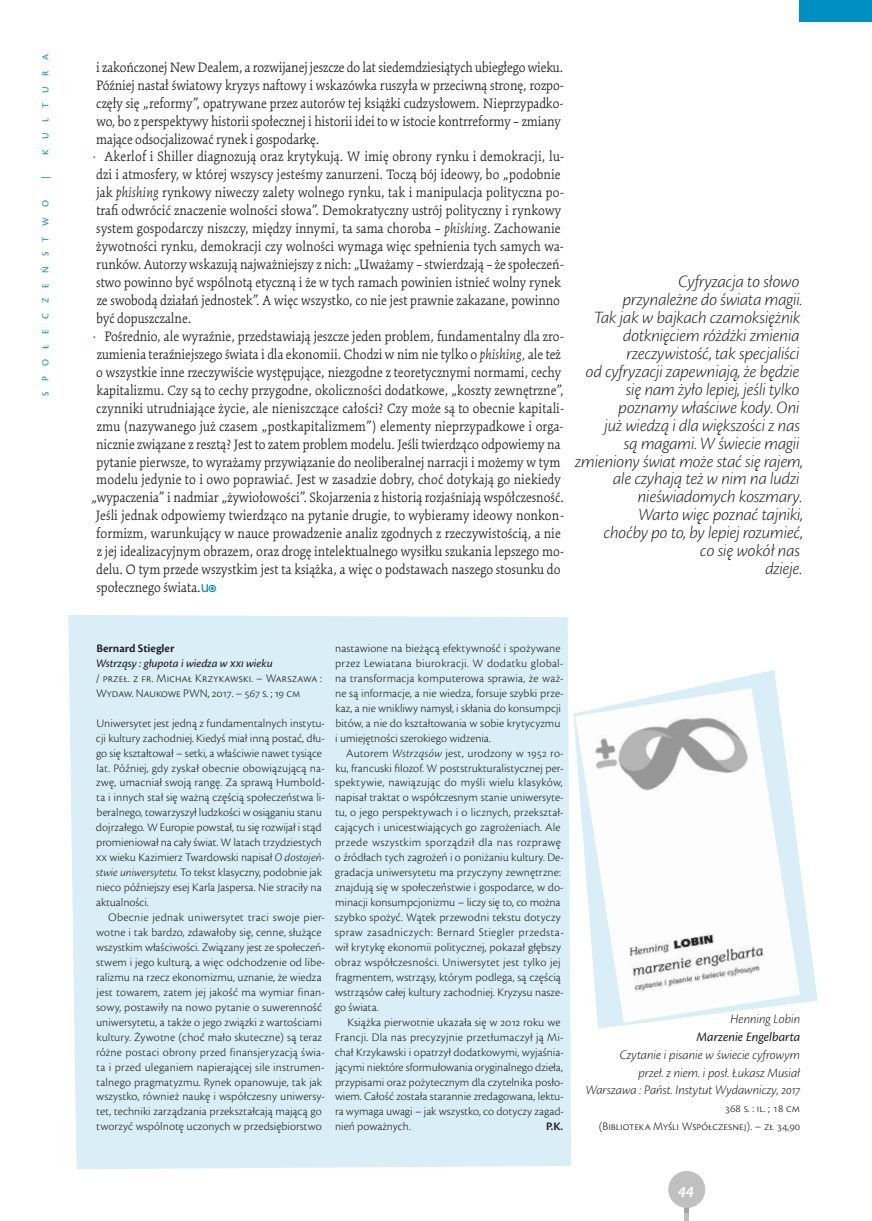
<style>
.page{position:relative;width:872px;height:1221px;background:#fff}
.page>*{position:absolute;margin:0;border:0;box-sizing:border-box;transform-origin:0 0}
.t1{font:18px/18px "Cronos Pro Lt Subh It";letter-spacing:-.005em;color:#1d1d1b;text-align:right}
.t2{font:italic 600 18px "Cronos Pro";color:#fff}
.t3{font:300 15px "Kinesis Pro 3";letter-spacing:.005em;color:#1d1d1b}
.t4{font:italic 300 13.5px/18px "Cronos Pro";letter-spacing:-.005em;color:#1d1d1b;text-align:right}
.t5{font:italic 13.5px "Cronos Pro";letter-spacing:-.005em;color:#1d1d1b}
.t6{font:12px/15px "Cronos Pro Lt Capt";color:#1d1d1b}
.t7{font:12px "Cronos Pro Capt It";letter-spacing:-.005em;color:#1d1d1b}
.t8{font:12px "Cronos Pro Semibold Capt";color:#1d1d1b}
.t9{font:600 12px "Cronos Pro";color:#1d1d1b}
.t10{font:9.75px "Cronos Pro Capt";letter-spacing:1.05em;color:#008fc3}
.s1{font-weight:400;color:#008fc3}
.s2{font-style:italic}
.s3{font-family:"Dot";font-weight:400;color:#008fc3}
.s4{font-family:"Cronos Pro Lt Capt It"}
</style>
<div class="page">
<svg style="left:573px;top:670px;width:244px;height:358px"></svg>
<div style="left:68px;top:615px;width:503px;height:554px;background:#d9eef6"></div>
<img style="left:575px;top:688px;width:225px;height:334px">
<div style="left:799px;top:0;width:73px;height:22px;background:#008fc3"></div>
<div style="left:684px;top:1201px;width:5px;height:19px;background:#c1c0c0"></div>
<svg style="left:684px;top:1208px;width:5px;height:4px"></svg>
<div style="left:669px;top:1171px;width:36px;height:36px;background:#c0c0c0;border-radius:50%"></div>
<div style="left:668px;top:1171px;width:37px;height:36px;border:1px solid #c0c0c0;border-radius:50%"></div>
<p class="t10" style="left:40px;top:155px;width:102px;rotate:-90deg">KULTURA</p>
<p class="t10" style="left:40px;top:179px;width:4px;rotate:-90deg">|</p>
<p class="t10" style="left:40px;top:395px;width:197px;rotate:-90deg">SPOŁECZEŃSTWO</p>
<p class="t3" style="left:96px;top:58px;width:468px">i zakończonej New Dealem, a rozwijanej jeszcze do lat siedemdziesiątych ubiegłego wieku.</p>
<p class="t3" style="left:96px;top:76px;width:469px">Później nastał światowy kryzys naftowy i wskazówka ruszyła w przeciwną stronę, rozpo-</p>
<p class="t3" style="left:96px;top:94px;width:469px">częły się „reformy”, opatrywane przez autorów tej książki cudzysłowem. Nieprzypadko-</p>
<p class="t3" style="left:96px;top:112px;width:466px">wo, bo z perspektywy historii społecznej i historii idei to w istocie kontrreformy – zmiany</p>
<p class="t3" style="left:96px;top:130px;width:225px">mające odsocjalizować rynek i gospodarkę.</p>
<p class="t3" style="left:92px;top:148px;width:473px"><span class="s1">·</span> Akerlof i Shiller diagnozują oraz krytykują. W imię obrony rynku i demokracji, lu-</p>
<p class="t3" style="left:96px;top:166px;width:466px">dzi i atmosfery, w której wszyscy jesteśmy zanurzeni. Toczą bój ideowy, bo „podobnie</p>
<p class="t3" style="left:96px;top:184px;width:469px">jak <span class="s2">phishing</span> rynkowy niweczy zalety wolnego rynku, tak i manipulacja polityczna po-</p>
<p class="t3" style="left:96px;top:202px;width:466px">trafi odwrócić znaczenie wolności słowa”. Demokratyczny ustrój polityczny i rynkowy</p>
<p class="t3" style="left:96px;top:220px;width:466px">system gospodarczy niszczy, między innymi, ta sama choroba – <span class="s2">phishing</span>. Zachowanie</p>
<p class="t3" style="left:96px;top:238px;width:469px">żywotności rynku, demokracji czy wolności wymaga więc spełnienia tych samych wa-</p>
<p class="t3" style="left:96px;top:256px;width:469px">runków. Autorzy wskazują najważniejszy z nich: „Uważamy – stwierdzają – że społeczeń-</p>
<p class="t3" style="left:96px;top:274px;width:466px">stwo powinno być wspólnotą etyczną i że w tych ramach powinien istnieć wolny rynek</p>
<p class="t3" style="left:97px;top:292px;width:465px">ze swobodą działań jednostek”. A więc wszystko, co nie jest prawnie zakazane, powinno</p>
<p class="t3" style="left:97px;top:310px;width:96px">być dopuszczalne.</p>
<p class="t3" style="left:92px;top:327px;width:473px"><span class="s1">·</span> Pośrednio, ale wyraźnie, przedstawiają jeszcze jeden problem, fundamentalny dla zro-</p>
<p class="t3" style="left:97px;top:345px;width:465px">zumienia teraźniejszego świata i dla ekonomii. Chodzi w nim nie tylko o <span class="s2">phishing,</span> ale też</p>
<p class="t3" style="left:96px;top:363px;width:466px">o wszystkie inne rzeczywiście występujące, niezgodne z teoretycznymi normami, cechy</p>
<p class="t3" style="left:96px;top:381px;width:469px">kapitalizmu. Czy są to cechy przygodne, okoliczności dodatkowe, „koszty zewnętrzne”,</p>
<p class="t3" style="left:96px;top:399px;width:469px">czynniki utrudniające życie, ale nieniszczące całości? Czy może są to obecnie kapitali-</p>
<p class="t3" style="left:97px;top:417px;width:468px">zmu (nazywanego już czasem „postkapitalizmem”) elementy nieprzypadkowe i orga-</p>
<p class="t3" style="left:96px;top:435px;width:466px">nicznie związane z resztą? Jest to zatem problem modelu. Jeśli twierdząco odpowiemy na</p>
<p class="t3" style="left:96px;top:453px;width:465px">pytanie pierwsze, to wyrażamy przywiązanie do neoliberalnej narracji i możemy w tym</p>
<p class="t3" style="left:96px;top:471px;width:466px">modelu jedynie to i owo poprawiać. Jest w zasadzie dobry, choć dotykają go niekiedy</p>
<p class="t3" style="left:91px;top:489px;width:474px">„wypaczenia” i nadmiar „żywiołowości”. Skojarzenia z historią rozjaśniają współczesność.</p>
<p class="t3" style="left:96px;top:507px;width:470px">Jeśli jednak odpowiemy twierdząco na pytanie drugie, to wybieramy ideowy nonkon-</p>
<p class="t3" style="left:96px;top:525px;width:466px">formizm, warunkujący w nauce prowadzenie analiz zgodnych z rzeczywistością, a nie</p>
<p class="t3" style="left:97px;top:543px;width:469px">z jej idealizacyjnym obrazem, oraz drogę intelektualnego wysiłku szukania lepszego mo-</p>
<p class="t3" style="left:96px;top:561px;width:465px">delu. O tym przede wszystkim jest ta książka, a więc o podstawach naszego stosunku do</p>
<p class="t3" style="left:96px;top:579px;width:122px">społecznego świata.<span class="s3">u3</span></p>
<p class="t1" style="left:575px;top:272px;width:229px">Cyfryzacja to słowo<br>przynależne do świata magii.<br>Tak jak w bajkach czarnoksiężnik dotknięciem różdżki zmienia rzeczywistość, tak specjaliści<br>od cyfryzacji zapewniają, że będzie się nam żyło lepiej, jeśli tylko poznamy właściwe kody. Oni<br>już wiedzą i dla większości z nas<br>są magami. W świecie magii zmieniony świat może stać się rajem, ale czyhają też w nim na ludzi nieświadomych koszmary.<br>Warto więc poznać tajniki,<br>choćby po to, by lepiej rozumieć,<br>co się wokół nas<br>dzieje.</p>
<p class="t8" style="left:96px;top:641px;width:79px">Bernard Stiegler</p>
<p class="t7" style="left:96px;top:656px;width:178px">Wstrząsy : głupota i wiedza w XXI wieku</p>
<p class="t6" style="left:96px;top:670px;width:228px">/ przeł. z fr. Michał Krzykawski. – Warszawa :<br>Wydaw. Naukowe PWN, 2017. – 567 s. ; 19 cm</p>
<p class="t6" style="left:96px;top:715px;width:231px">Uniwersytet jest jedną z fundamentalnych instytu&shy;cji kultury zachodniej. Kiedyś miał inną postać, dłu&shy;go się kształtował – setki, a właściwie nawet tysiące lat. Później, gdy zyskał obecnie obowiązującą na&shy;zwę, umacniał swoją rangę. Za sprawą Humbold&shy;ta i innych stał się ważną częścią społeczeństwa li&shy;beralnego, towarzyszył ludzkości w osiąganiu stanu dojrzałego. W Europie powstał, tu się rozwijał i stąd promieniował na cały świat. W latach trzydziestych XX wieku Kazimierz Twardowski napisał <span class="s4">O dostojeń&shy;stwie uniwersytetu.</span> To tekst klasyczny, podobnie jak nieco późniejszy esej Karla Jaspersa. Nie straciły na aktualności.</p>
<p class="t6" style="left:96px;top:909px;width:230px;text-indent:12px">Obecnie jednak uniwersytet traci swoje pier&shy;wotne i tak bardzo, zdawałoby się, cenne, służące wszystkim właściwości. Związany jest ze społeczeń&shy;stwem i jego kulturą, a więc odchodzenie od libe&shy;ralizmu na rzecz ekonomizmu, uznanie, że wiedza jest towarem, zatem jej jakość ma wymiar finan&shy;sowy, postawiły na nowo pytanie o suwerenność uniwersytetu, a także o jego związki z wartościami kultury. Żywotne (choć mało skuteczne) są teraz różne postaci obrony przed finansjeryzacją świa&shy;ta i przed uleganiem napierającej sile instrumen&shy;talnego pragmatyzmu. Rynek opanowuje, tak jak wszystko, również naukę i współczesny uniwersy&shy;tet, techniki zarządzania przekształcają mającą go tworzyć wspólnotę uczonych w przedsiębiorstwo</p>
<p class="t6" style="left:335px;top:640px;width:230px">nastawione na bieżącą efektywność i spożywane przez Lewiatana biurokracji. W dodatku global&shy;na transformacja komputerowa sprawia, że waż&shy;ne są informacje, a nie wiedza, forsuje szybki prze&shy;kaz, a nie wnikliwy namysł, i skłania do konsumpcji bitów, a nie do kształtowania w sobie krytycyzmu i umiejętności szerokiego widzenia.</p>
<p class="t6" style="left:335px;top:745px;width:231px;text-indent:11px">Autorem <span class="s4">Wstrząsów</span> jest, urodzony w 1952 ro&shy;ku, francuski filozof. W poststrukturalistycznej per&shy;spektywie, nawiązując do myśli wielu klasyków, napisał traktat o współczesnym stanie uniwersyte&shy;tu, o jego perspektywach i o licznych, przekształ&shy;cających i unicestwiających go zagrożeniach. Ale przede wszystkim sporządził dla nas rozprawę o źródłach tych zagrożeń i o poniżaniu kultury. De&shy;gradacja uniwersytetu ma przyczyny zewnętrzne: znajdują się w społeczeństwie i gospodarce, w do&shy;minacji konsumpcjonizmu – liczy się to, co można szybko spożyć. Wątek przewodni tekstu dotyczy spraw zasadniczych: Bernard Stiegler przedsta&shy;wił krytykę ekonomii politycznej, pokazał głębszy obraz współczesności. Uniwersytet jest tylko jej fragmentem, wstrząsy, którym podlega, są częścią wstrząsów całej kultury zachodniej. Kryzysu nasze&shy;go świata.</p>
<p class="t6" style="left:335px;top:1014px;width:231px;text-indent:13px">Książka pierwotnie ukazała się w 2012 roku we Francji. Dla nas precyzyjnie przetłumaczył ją Mi&shy;chał Krzykawski i opatrzył dodatkowymi, wyjaśnia&shy;jącymi niektóre sformułowania oryginalnego dzieła, przypisami oraz pożytecznym dla czytelnika posło&shy;wiem. Całość została starannie zredagowana, lektu&shy;ra wymaga uwagi – jak wszystko, co dotyczy zagad&shy;nień poważnych.</p>
<p class="t9" style="left:546px;top:1119px;width:19px">P.K.</p>
<p class="t4" style="left:730px;top:1009px;width:71px">Henning Lobin</p>
<p class="t5" style="left:696px;top:1028px;width:105px">Marzenie Engelbarta</p>
<p class="t4" style="left:586px;top:1045px;width:216px">Czytanie i pisanie w świecie cyfrowym<br>przeł. z niem. i posł. Łukasz Musiał<br>Warszawa : Państ. Instytut Wydawniczy, 2017</p>
<p class="t6" style="left:598px;top:1099px;width:203px;line-height:18px;text-align:right">368 s. : il. ; 18 cm<br>(Biblioteka Myśli Współczesnej). – zł 34,90</p>
<h1 class="t2" style="left:678px;top:1178px;width:18px">44</h1>
</div>
